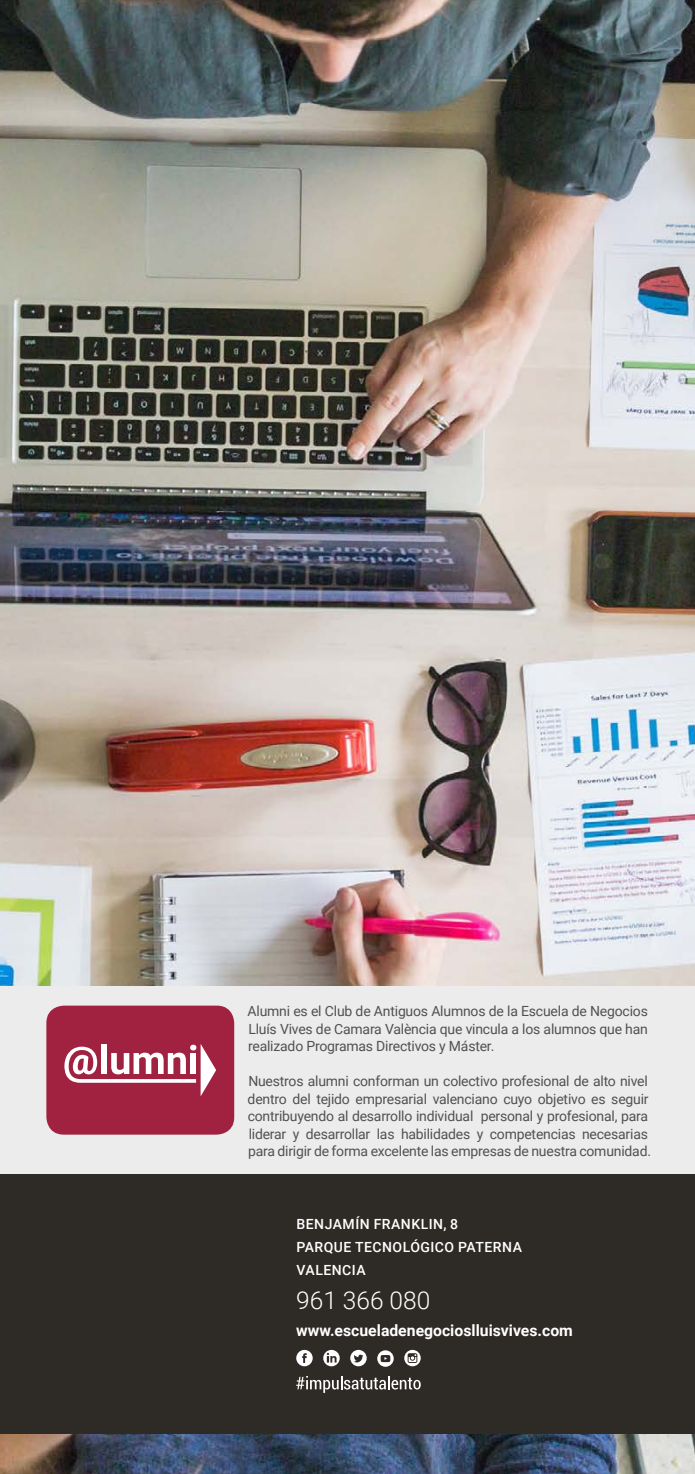
<style>
.page{position:relative;width:695px;height:1474px;background:#fff}
.page>*{position:absolute;margin:0;border:0;box-sizing:border-box;transform-origin:0 0}
.t1{font:300 24.5px "Roboto";color:#fff}
.t2{font:700 15.75px "Roboto";color:#fff}
.t3{font:14px/17.5px "Roboto";letter-spacing:-.015em;color:#53514f;text-align:justify}
.t4{font:500 14px/22.8px "Roboto";letter-spacing:.035em;color:#fff}
</style>
<div class="page">
<img style="left:1px;top:0;width:693px;height:1473px">
<div style="left:1px;top:1173px;width:693px;height:260px;background:#2e2a25"></div>
<svg style="left:296px;top:1376px;width:124px;height:16px"></svg>
<svg style="left:296px;top:1349px;width:16px;height:17px"></svg>
<svg style="left:377px;top:1350px;width:16px;height:16px"></svg>
<svg style="left:404px;top:1349px;width:16px;height:17px"></svg>
<svg style="left:323px;top:1349px;width:16px;height:17px"></svg>
<svg style="left:350px;top:1349px;width:16px;height:17px"></svg>
<div style="left:1px;top:985px;width:693px;height:188px;background:#ececec"></div>
<div style="left:46px;top:1005px;width:188px;height:129px;background:#a02140;border-radius:17px"></div>
<svg style="left:64px;top:1044px;width:152px;height:52px"></svg>
<div style="left:190px;top:1053px;width:6px;height:20px;background:#fff"></div>
<p class="t3" style="left:247px;top:1001px;width:402px">Alumni es el Club de Antiguos Alumnos de la Escuela de Negocios Lluís Vives de Camara València que vincula a los alumnos que han realizado Programas Directivos y Máster.</p>
<p class="t3" style="left:247px;top:1071px;width:405px;text-align:left">Nuestros alumni conforman un colectivo profesional de alto nivel dentro del tejido empresarial valenciano cuyo objetivo es seguir contribuyendo al desarrollo individual personal y profesional, para liderar y desarrollar las habilidades y competencias necesarias para dirigir de forma excelente las empresas de nuestra comunidad.</p>
<p class="t4" style="left:296px;top:1212px;width:227px">BENJAMÍN FRANKLIN, 8<br>PARQUE TECNOLÓGICO PATERNA<br>VALENCIA</p>
<h1 class="t1" style="left:296px;top:1283px;width:136px">961 366 080</h1>
<p class="t2" style="left:296px;top:1318px;width:278px">www.escueladenegocioslluisvives.com</p>
</div>
